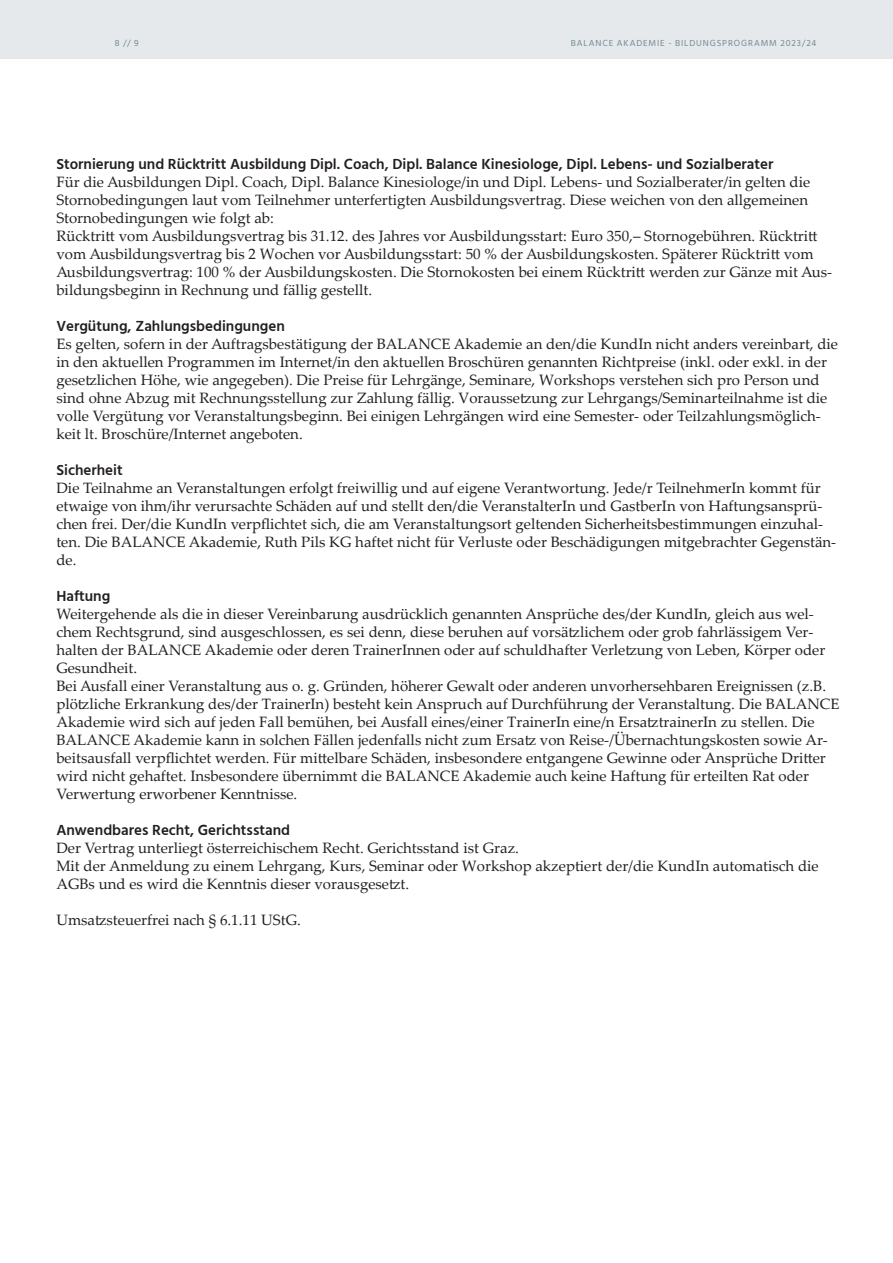
<style>
.page{position:relative;width:893px;height:1263px;background:#fff}
.page>*{position:absolute;margin:0;border:0;box-sizing:border-box;transform-origin:0 0}
.t1{font:15px/18px "Palatino Linotype";color:#231f20}
.t2{font:600 15px "Hind";color:#231f20}
.t3{font:9px "Hind";letter-spacing:.095em;color:#738a95}
</style>
<div class="page">
<div style="left:0;top:0;width:893px;height:58px;background:#e5e9eb"></div>
<p class="t3" style="left:115px;top:39px;width:25px">8 // 9</p>
<p class="t3" style="left:571px;top:39px;width:247px">BALANCE AKADEMIE - BILDUNGSPROGRAMM 2023/24</p>
<p class="t2" style="left:56px;top:158px;width:719px">Stornierung und Rücktritt Ausbildung Dipl. Coach, Dipl. Balance Kinesiologe, Dipl. Lebens- und Sozialberater</p>
<p class="t1" style="left:56px;top:172px;width:777px">Für die Ausbildungen Dipl. Coach, Dipl. Balance Kinesiologe/in und Dipl. Lebens- und Sozialberater/in gelten die Stornobedingungen laut vom Teilnehmer unterfertigten Ausbildungsvertrag. Diese weichen von den allgemeinen Stornobedingungen wie folgt ab:<br>Rücktritt vom Ausbildungsvertrag bis 31.12. des Jahres vor Ausbildungsstart: Euro 350,– Stornogebühren. Rücktritt vom Ausbildungsvertrag bis 2 Wochen vor Ausbildungsstart: 50 % der Ausbildungskosten. Späterer Rücktritt vom Ausbildungsvertrag: 100 % der Ausbildungskosten. Die Stornokosten bei einem Rücktritt werden zur Gänze mit Aus&shy;bildungsbeginn in Rechnung und fällig gestellt.</p>
<p class="t2" style="left:56px;top:320px;width:230px">Vergütung, Zahlungsbedingungen</p>
<p class="t1" style="left:56px;top:334px;width:783px">Es gelten, sofern in der Auftragsbestätigung der BALANCE Akademie an den/die KundIn nicht anders vereinbart, die in den aktuellen Programmen im Internet/in den aktuellen Broschüren genannten Richtpreise (inkl. oder exkl. in der gesetzlichen Höhe, wie angegeben). Die Preise für Lehrgänge, Seminare, Workshops verstehen sich pro Person und sind ohne Abzug mit Rechnungsstellung zur Zahlung fällig. Voraussetzung zur Lehrgangs/Seminarteilnahme ist die volle Vergütung vor Veranstaltungsbeginn. Bei einigen Lehrgängen wird eine Semester- oder Teilzahlungsmöglich&shy;keit lt. Broschüre/Internet angeboten.</p>
<p class="t2" style="left:56px;top:464px;width:68px">Sicherheit</p>
<p class="t1" style="left:56px;top:478px;width:781px">Die Teilnahme an Veranstaltungen erfolgt freiwillig und auf eigene Verantwortung. Jede/r TeilnehmerIn kommt für etwaige von ihm/ihr verursachte Schäden auf und stellt den/die VeranstalterIn und GastberIn von Haftungsansprü&shy;chen frei. Der/die KundIn verpflichtet sich, die am Veranstaltungsort geltenden Sicherheitsbestimmungen einzuhal&shy;ten. Die BALANCE Akademie, Ruth Pils KG haftet nicht für Verluste oder Beschädigungen mitgebrachter Gegenstän&shy;de.</p>
<p class="t2" style="left:56px;top:590px;width:55px">Haftung</p>
<p class="t1" style="left:56px;top:604px;width:785px">Weitergehende als die in dieser Vereinbarung ausdrücklich genannten Ansprüche des/der KundIn, gleich aus wel&shy;chem Rechtsgrund, sind ausgeschlossen, es sei denn, diese beruhen auf vorsätzlichem oder grob fahrlässigem Ver&shy;halten der BALANCE Akademie oder deren TrainerInnen oder auf schuldhafter Verletzung von Leben, Körper oder Gesundheit.<br>Bei Ausfall einer Veranstaltung aus o. g. Gründen, höherer Gewalt oder anderen unvorhersehbaren Ereignissen (z.B. plötzliche Erkrankung des/der TrainerIn) besteht kein Anspruch auf Durchführung der Veranstaltung. Die BALANCE Akademie wird sich auf jeden Fall bemühen, bei Ausfall eines/einer TrainerIn eine/n ErsatztrainerIn zu stellen. Die BALANCE Akademie kann in solchen Fällen jedenfalls nicht zum Ersatz von Reise-/Übernachtungskosten sowie Ar&shy;beitsausfall verpflichtet werden. Für mittelbare Schäden, insbesondere entgangene Gewinne oder Ansprüche Dritter wird nicht gehaftet. Insbesondere übernimmt die BALANCE Akademie auch keine Haftung für erteilten Rat oder Verwertung erworbener Kenntnisse.</p>
<p class="t2" style="left:56px;top:824px;width:235px">Anwendbares Recht, Gerichtsstand</p>
<p class="t1" style="left:56px;top:838px;width:764px">Der Vertrag unterliegt österreichischem Recht. Gerichtsstand ist Graz.<br>Mit der Anmeldung zu einem Lehrgang, Kurs, Seminar oder Workshop akzeptiert der/die KundIn automatisch die<br>AGBs und es wird die Kenntnis dieser vorausgesetzt.</p>
<p class="t1" style="left:56px;top:910px;width:246px">Umsatzsteuerfrei nach § 6.1.11 UStG.</p>
</div>
